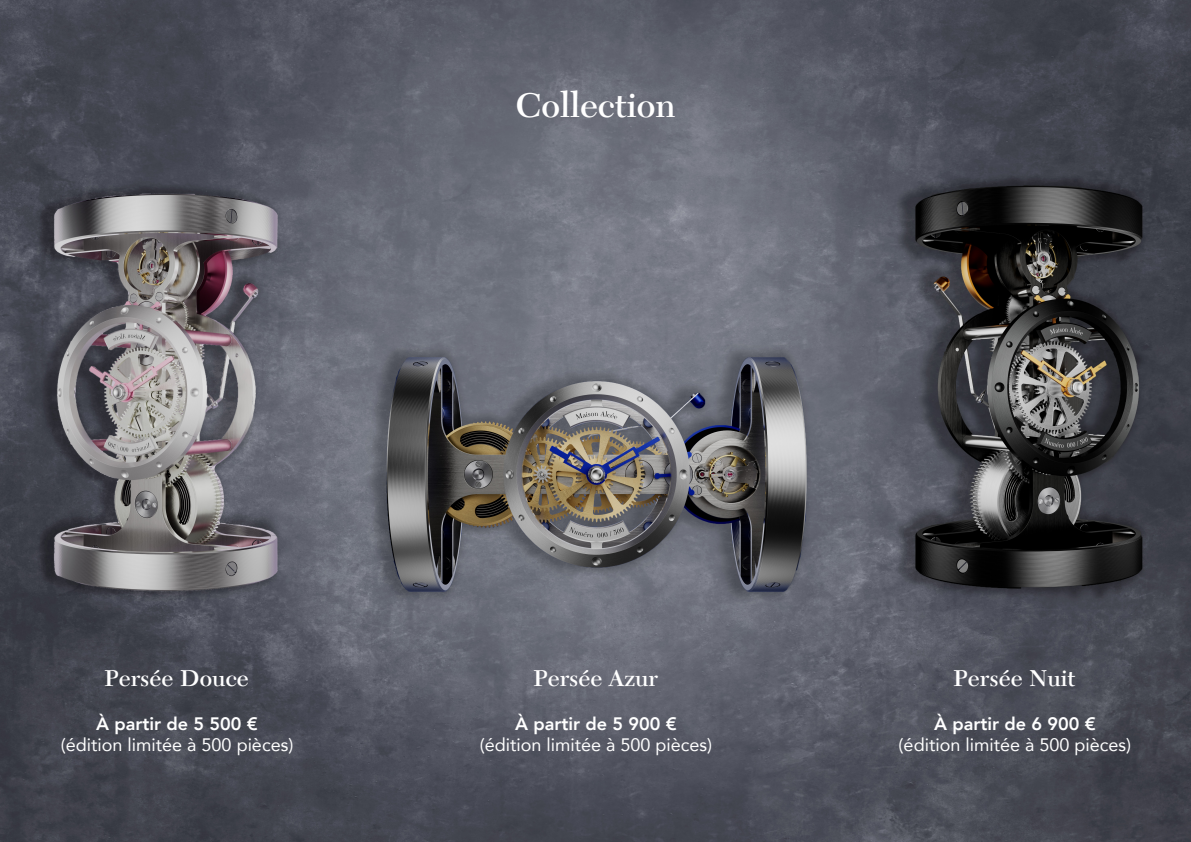
<style>
.page{position:relative;width:1191px;height:842px;background:#fff}
.page>*{position:absolute;margin:0;border:0;box-sizing:border-box;transform-origin:0 0}
.t1{font:600 36px "New Caledonia LT Std";color:#fff}
.t2{font:600 24px "New Caledonia LT Std";color:#fff}
.t3{font:18px "Avenir";color:#fff}
.t4{font:800 18px "Avenir";color:#fff}
</style>
<div class="page">
<img style="left:0;top:0;width:1191px;height:842px">
<h1 class="t1" style="left:515px;top:84px;width:162px">Collection</h1>
<h2 class="t2" style="left:104px;top:664px;width:146px">Persée Douce</h2>
<h2 class="t2" style="left:533px;top:664px;width:126px">Persée Azur</h2>
<h2 class="t2" style="left:953px;top:664px;width:124px">Persée Nuit</h2>
<p class="t4" style="left:96px;top:712px;width:163px">À partir de 5 500 €</p>
<p class="t3" style="left:61px;top:733px;width:234px">(édition limitée à 500 pièces)</p>
<p class="t4" style="left:515px;top:712px;width:163px">À partir de 5 900 €</p>
<p class="t3" style="left:480px;top:733px;width:234px">(édition limitée à 500 pièces)</p>
<p class="t4" style="left:934px;top:712px;width:163px">À partir de 6 900 €</p>
<p class="t3" style="left:898px;top:733px;width:234px">(édition limitée à 500 pièces)</p>
</div>
